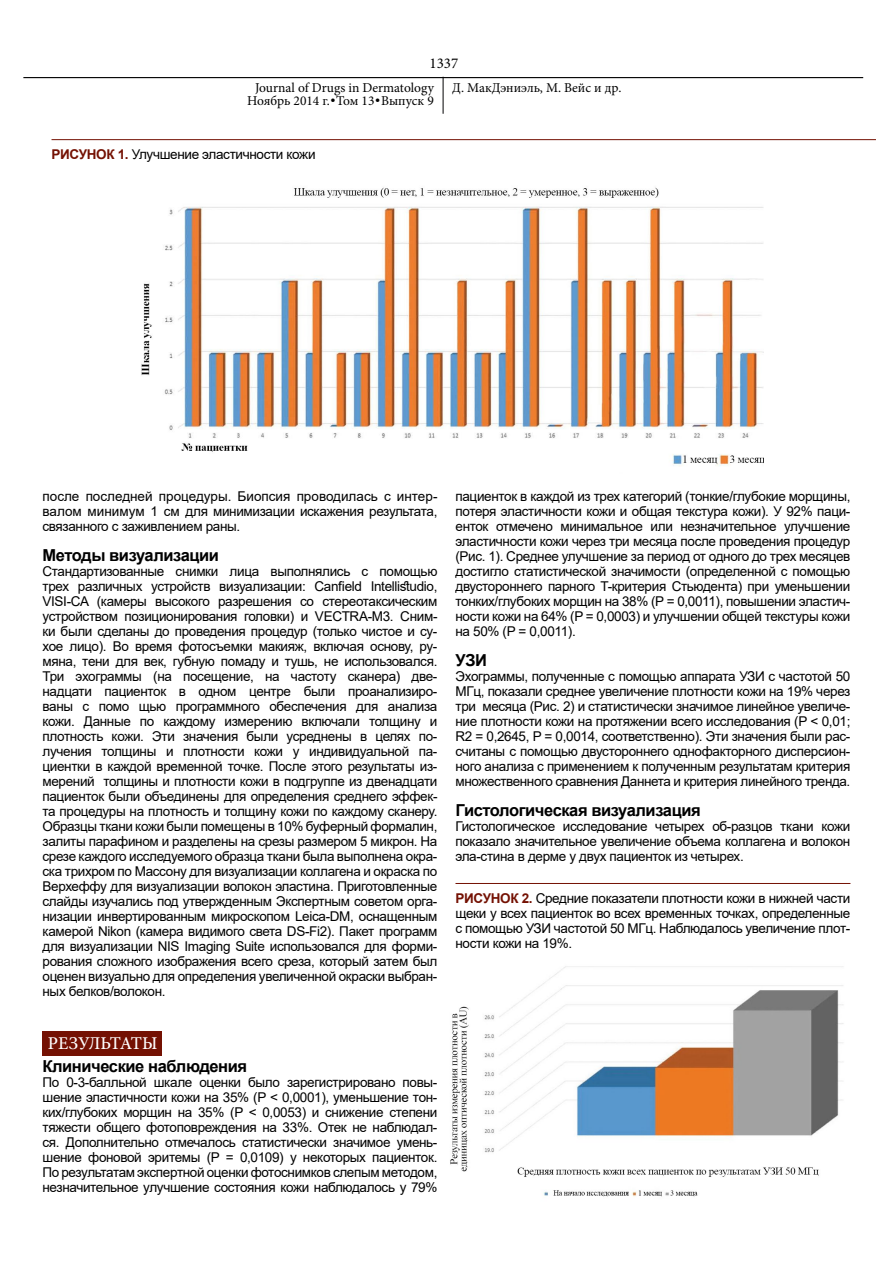
<style>
.page{position:relative;width:893px;height:1263px;background:#fff}
.page>*{position:absolute;margin:0;border:0;box-sizing:border-box;transform-origin:0 0}
.t1{font:500 18px "Minion Pro";letter-spacing:-.015em;color:#fff}
.t2{font:700 16.5px "Arial";letter-spacing:-.025em;color:#000}
.t3{font:15px "Minion Pro";color:#000}
.t4{font:13.5px/15px "Arial";letter-spacing:-.025em;color:#000;text-align:justify}
.t5{font:13.5px/13.5px "Minion Pro";color:#000;text-align:center}
.s1{font-family:"Gotham"}
.s2{font-weight:700;color:#741103}
</style>
<div class="page">
<img style="left:450px;top:966px;width:394px;height:231px">
<hr style="left:23px;top:77px;width:840px;height:1px;background:#000">
<hr style="left:443px;top:77px;width:1px;height:37px;background:#020203">
<img style="left:141px;top:187px;width:622px;height:279px">
<hr style="left:52px;top:139px;width:824px;height:1px;background:#741103">
<div style="left:43px;top:1032px;width:119px;height:24px;background:#741103"></div>
<hr style="left:455px;top:883px;width:395px;height:1px;background:#741103">
<p class="t3" style="left:430px;top:53px;width:30px">1337</p>
<p class="t5" style="left:247px;top:81px;width:188px">Journal of Drugs in Dermatology<br>Ноябрь 2014 г.<span class="s1">•</span>Том 13<span class="s1">•</span>Выпуск 9</p>
<p class="t5" style="left:452px;top:81px;width:171px">Д. МакДэниэль, М. Вейс и др.</p>
<p class="t4" style="left:52px;top:147px;width:266px"><span class="s2">РИСУНОК 1.</span> Улучшение эластичности кожи</p>
<p class="t4" style="left:43px;top:489px;width:396px">после последней процедуры. Биопсия проводилась с интер&shy;валом минимум 1 см для минимизации искажения результата, связанного с заживлением раны.</p>
<p class="t2" style="left:43px;top:544px;width:178px">Методы визуализации</p>
<p class="t4" style="left:43px;top:564px;width:396px">Стандартизованные снимки лица выполнялись с помощью трех различных устройств визуализации: Canfield Intellistudio, VISI-CA (камеры высокого разрешения со стереотаксическим устройством позиционирования головки) и VECTRA-M3. Сним&shy;ки были сделаны до проведения процедур (только чистое и су&shy;хое лицо). Во время фотосъемки макияж, включая основу, ру&shy;мяна, тени для век, губную помаду и тушь, не использовался.<br>Три эхограммы (на посещение, на частоту сканера) две&shy;надцати пациенток в одном центре были проанализиро&shy;ваны с помо щью программного обеспечения для анализа кожи. Данные по каждому измерению включали толщину и плотность кожи. Эти значения были усреднены в целях по&shy;лучения толщины и плотности кожи у индивидуальной па&shy;циентки в каждой временной точке. После этого результаты из&shy;мерений толщины и плотности кожи в подгруппе из двенадцати пациенток были объединены для определения среднего эффек&shy;та процедуры на плотность и толщину кожи по каждому сканеру.<br>Образцы ткани кожи были помещены в 10% буферный формалин, залиты парафином и разделены на срезы размером 5 микрон. На срезе каждого исследуемого образца ткани была выполнена окра&shy;ска трихром по Массону для визуализации коллагена и окраска по Верхеффу для визуализации волокон эластина. Приготовленные слайды изучались под утвержденным Экспертным советом орга&shy;низации инвертированным микроскопом Leica-DM, оснащенным камерой Nikon (камера видимого света DS-Fi2). Пакет программ для визуализации NIS Imaging Suite использовался для форми&shy;рования сложного изображения всего среза, который затем был оценен визуально для определения увеличенной окраски выбран&shy;ных белков/волокон.</p>
<h1 class="t1" style="left:48px;top:1031px;width:111px">РЕЗУЛЬТАТЫ</h1>
<p class="t2" style="left:43px;top:1054px;width:206px">Клинические наблюдения</p>
<p class="t4" style="left:43px;top:1074px;width:396px">По 0-3-балльной шкале оценки было зарегистрировано повы&shy;шение эластичности кожи на 35% (P &lt; 0,0001), уменьшение тон&shy;ких/глубоких морщин на 35% (P &lt; 0,0053) и снижение степени тяжести общего фотоповреждения на 33%. Отек не наблюдал&shy;ся. Дополнительно отмечалось статистически значимое умень&shy;шение фоновой эритемы (P = 0,0109) у некоторых пациенток.<br>По результатам экспертной оценки фотоснимков слепым методом, незначительное улучшение состояния кожи наблюдалось у 79%</p>
<p class="t4" style="left:455px;top:489px;width:396px">пациенток в каждой из трех категорий (тонкие/глубокие морщины, потеря эластичности кожи и общая текстура кожи). У 92% паци&shy;енток отмечено минимальное или незначительное улучшение эластичности кожи через три месяца после проведения процедур (Рис. 1). Среднее улучшение за период от одного до трех месяцев достигло статистической значимости (определенной с помощью двустороннего парного T-критерия Стьюдента) при уменьшении тонких/глубоких морщин на 38% (P = 0,0011), повышении эластич&shy;ности кожи на 64% (P = 0,0003) и улучшении общей текстуры кожи на 50% (P = 0,0011).</p>
<p class="t2" style="left:455px;top:649px;width:33px">УЗИ</p>
<p class="t4" style="left:455px;top:669px;width:396px">Эхограммы, полученные с помощью аппарата УЗИ с частотой 50<br>МГц, показали среднее увеличение плотности кожи на 19% через три месяца (Рис. 2) и статистически значимое линейное увеличе&shy;ние плотности кожи на протяжении всего исследования (P &lt; 0,01; R2 = 0,2645, P = 0,0014, соответственно). Эти значения были рас&shy;считаны с помощью двустороннего однофакторного дисперсион&shy;ного анализа с применением к полученным результатам критерия множественного сравнения Даннета и критерия линейного тренда.</p>
<p class="t2" style="left:455px;top:799px;width:247px">Гистологическая визуализация</p>
<p class="t4" style="left:455px;top:819px;width:396px">Гистологическое исследование четырех об-разцов ткани кожи показало значительное увеличение объема коллагена и волокон эла-стина в дерме у двух пациенток из четырех.</p>
<p class="t4" style="left:455px;top:890px;width:396px"><span class="s2">РИСУНОК 2.</span> Средние показатели плотности кожи в нижней части щеки у всех пациенток во всех временных точках, определенные с помощью УЗИ частотой 50 МГц. Наблюдалось увеличение плот&shy;ности кожи на 19%.</p>
</div>
